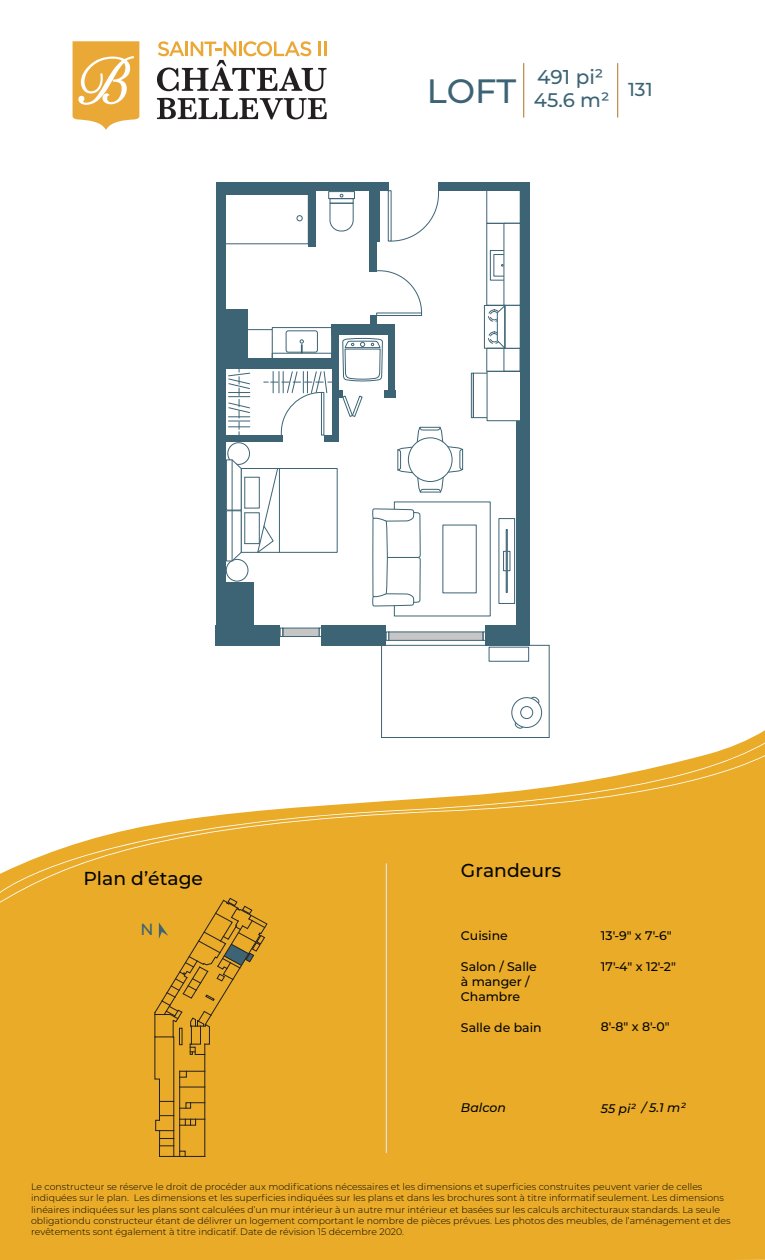
<style>
.page{position:relative;width:765px;height:1260px;background:#fff}
.page>*{position:absolute;margin:0;border:0;box-sizing:border-box;transform-origin:0 0}
.t1{font:500 33.75px "Montserrat";color:#3d6475}
.t2{font:500 20px "Montserrat";color:#3d6475}
.t3{font:500 19.62px "Montserrat";color:#3d6475}
.t4{font:500 18.75px "Montserrat";color:#040503}
.t5{font:500 18.75px "Montserrat";color:#3d6475}
.t6{font:500 16.12px "Montserrat";color:#3d6475}
.t7{font:500 12.5px/15px "Montserrat";color:#040503}
.t8{font:italic 500 12.5px "Montserrat";color:#040503}
.t9{font:300 9.38px/11.2px "Montserrat";color:#040503}
</style>
<div class="page">
<div style="left:0;top:730px;width:765px;height:530px;background:#e9ab28"></div>
<svg style="left:0;top:743px;width:765px;height:12px"></svg>
<svg style="left:0;top:755px;width:765px;height:149px;fill:#e9ab28"></svg>
<hr style="left:386px;top:863px;width:1px;height:290px;background:#dfdfde">
<hr style="left:523px;top:63px;width:1px;height:54px;background:#ba7e2b">
<hr style="left:617px;top:63px;width:1px;height:54px;background:#ba7e2b">
<svg style="left:157px;top:98px;width:170px;height:21px"></svg>
<svg style="left:73px;top:41px;width:66px;height:89px"></svg>
<svg style="left:157px;top:41px;width:170px;height:50px"></svg>
<svg style="left:386px;top:632px;width:3px;height:9px"></svg>
<div style="left:389px;top:632px;width:94px;height:9px;background:#c7c6c6;border:1px solid #3d6475"></div>
<svg style="left:483px;top:632px;width:3px;height:9px"></svg>
<svg style="left:319px;top:628px;width:3px;height:9px"></svg>
<div style="left:283px;top:628px;width:36px;height:9px;background:#c7c6c6;border:1px solid #3d6475"></div>
<svg style="left:280px;top:628px;width:3px;height:9px"></svg>
<svg style="left:329px;top:203px;width:25px;height:29px"></svg>
<div style="left:330px;top:198px;width:23px;height:6px;border:1px solid #3d6475"></div>
<div style="left:328px;top:191px;width:27px;height:8px;border:1px solid #3d6475"></div>
<div style="left:225px;top:192px;width:84px;height:52px;border:1px solid #3d6475"></div>
<svg style="left:297px;top:215px;width:6px;height:6px"></svg>
<div style="left:246px;top:329px;width:27px;height:31px;border:1px solid #3d6475"></div>
<div style="left:272px;top:327px;width:60px;height:32px;background:#fff;border:1px solid #3d6475"></div>
<div style="left:272px;top:353px;width:60px;height:7px;border:1px solid #3d6475"></div>
<div style="left:286px;top:331px;width:32px;height:21px;border:1px solid #3d6475;border-radius:2px"></div>
<svg style="left:300px;top:340px;width:4px;height:13px"></svg>
<svg style="left:228px;top:368px;width:22px;height:67px"></svg>
<div style="left:388px;top:190px;width:3px;height:51px;border:1px solid #3d6475"></div>
<svg style="left:390px;top:190px;width:49px;height:52px"></svg>
<div style="left:376px;top:313px;width:46px;height:3px;border:1px solid #3d6475"></div>
<svg style="left:376px;top:270px;width:46px;height:44px"></svg>
<svg style="left:264px;top:371px;width:68px;height:65px"></svg>
<svg style="left:342px;top:338px;width:41px;height:44px"></svg>
<div style="left:226px;top:559px;width:22px;height:22px;border:1px solid #3d6475;border-radius:50%"></div>
<div style="left:228px;top:442px;width:22px;height:23px;border:1px solid #3d6475;border-radius:50%"></div>
<hr style="left:279px;top:469px;width:1px;height:83px;background:#3d6475">
<svg style="left:257px;top:470px;width:21px;height:81px"></svg>
<div style="left:244px;top:477px;width:16px;height:31px;border:1px solid #3d6475"></div>
<div style="left:244px;top:512px;width:16px;height:32px;border:1px solid #3d6475"></div>
<div style="left:241px;top:468px;width:97px;height:85px;border:1px solid #3d6475"></div>
<hr style="left:244px;top:477px;width:1px;height:31px;background:#3d6475">
<hr style="left:244px;top:513px;width:1px;height:31px;background:#3d6475">
<svg style="left:226px;top:459px;width:16px;height:103px"></svg>
<hr style="left:232px;top:460px;width:1px;height:50px;background:#3d6475">
<svg style="left:397px;top:427px;width:66px;height:66px"></svg>
<div style="left:408px;top:438px;width:44px;height:44px;background:#fff;border-radius:50%"></div>
<div style="left:408px;top:438px;width:44px;height:44px;border:1px solid #3d6475;border-radius:50%"></div>
<div style="left:473px;top:373px;width:19px;height:45px;border:1px solid #3d6475"></div>
<div style="left:471px;top:373px;width:3px;height:45px;border:1px solid #3d6475"></div>
<div style="left:487px;top:371px;width:34px;height:50px;background:#fff"></div>
<div style="left:486px;top:223px;width:35px;height:83px;border:1px solid #3d6475"></div>
<div style="left:486px;top:348px;width:35px;height:24px;border:1px solid #3d6475"></div>
<div style="left:486px;top:190px;width:35px;height:34px;border:1px solid #3d6475"></div>
<div style="left:504px;top:348px;width:17px;height:24px;border:1px solid #3d6475"></div>
<div style="left:484px;top:305px;width:37px;height:44px;border:1px solid #3d6475"></div>
<div style="left:490px;top:333px;width:9px;height:9px;border:1px dashed #3d6475;border-radius:50%"></div>
<div style="left:488px;top:332px;width:12px;height:12px;border:1px dashed #3d6475;border-radius:50%"></div>
<div style="left:490px;top:311px;width:9px;height:9px;border:1px dashed #3d6475;border-radius:50%"></div>
<div style="left:488px;top:310px;width:12px;height:12px;border:1px dashed #3d6475;border-radius:50%"></div>
<svg style="left:497px;top:305px;width:23px;height:44px"></svg>
<hr style="left:504px;top:306px;width:2px;height:42px;background:#3d6475">
<div style="left:490px;top:250px;width:26px;height:30px;border:1px solid #3d6475"></div>
<div style="left:494px;top:254px;width:17px;height:22px;border:1px solid #3d6475"></div>
<div style="left:504px;top:223px;width:17px;height:83px;background:#fff"></div>
<div style="left:394px;top:502px;width:97px;height:114px;border:1px solid #3d6475"></div>
<svg style="left:372px;top:508px;width:49px;height:99px"></svg>
<div style="left:443px;top:525px;width:34px;height:68px;border:1px solid #3d6475"></div>
<div style="left:499px;top:518px;width:16px;height:86px;background:#fff;border:1px solid #3d6475"></div>
<div style="left:503px;top:551px;width:7px;height:20px;background:#c7d2d7;border:1px solid #3d6475"></div>
<div style="left:506px;top:529px;width:2px;height:64px;background:#fff;border:1px solid #3d6475"></div>
<div style="left:381px;top:645px;width:169px;height:93px;border:1px solid #3d6475"></div>
<div style="left:489px;top:647px;width:40px;height:15px;border:1px solid #3d6475"></div>
<svg style="left:514px;top:721px;width:9px;height:8px"></svg>
<svg style="left:530px;top:697px;width:11px;height:9px"></svg>
<div style="left:512px;top:698px;width:30px;height:30px;background:#fff;border-radius:50%"></div>
<div style="left:511px;top:697px;width:31px;height:31px;border:1px solid #3d6475;border-radius:50%"></div>
<div style="left:520px;top:706px;width:13px;height:13px;border:1px solid #3d6475;border-radius:50%"></div>
<div style="left:322px;top:625px;width:64px;height:20px;background:#3d6475"></div>
<div style="left:216px;top:625px;width:64px;height:20px;background:#3d6475"></div>
<div style="left:486px;top:625px;width:44px;height:20px;background:#3d6475"></div>
<div style="left:516px;top:421px;width:14px;height:224px;background:#3d6475"></div>
<div style="left:520px;top:182px;width:10px;height:463px;background:#3d6475"></div>
<div style="left:438px;top:182px;width:92px;height:9px;background:#3d6475"></div>
<div style="left:216px;top:182px;width:172px;height:9px;background:#3d6475"></div>
<div style="left:370px;top:190px;width:10px;height:51px;background:#3d6475"></div>
<div style="left:370px;top:190px;width:7px;height:81px;background:#3d6475"></div>
<div style="left:309px;top:190px;width:7px;height:57px;background:#3d6475"></div>
<div style="left:216px;top:182px;width:9px;height:463px;background:#3d6475"></div>
<div style="left:225px;top:582px;width:29px;height:50px;background:#3d6475"></div>
<div style="left:224px;top:189px;width:88px;height:5px;background:#3d6475"></div>
<div style="left:224px;top:310px;width:24px;height:58px;background:#3d6475"></div>
<div style="left:224px;top:358px;width:114px;height:10px;background:#3d6475"></div>
<div style="left:225px;top:435px;width:57px;height:7px;background:#3d6475"></div>
<div style="left:324px;top:435px;width:15px;height:7px;background:#3d6475"></div>
<div style="left:332px;top:325px;width:7px;height:117px;background:#3d6475"></div>
<svg style="left:339px;top:390px;width:24px;height:27px"></svg>
<div style="left:384px;top:390px;width:11px;height:7px;background:#3d6475"></div>
<div style="left:388px;top:325px;width:7px;height:72px;background:#3d6475"></div>
<div style="left:332px;top:325px;width:61px;height:10px;background:#3d6475"></div>
<div style="left:370px;top:316px;width:7px;height:10px;background:#3d6475"></div>
<svg style="left:154px;top:898px;width:114px;height:259px;background:#d9a028"></svg>
<h2 class="t2" style="left:537px;top:63px;width:68px">491 pi²</h2>
<h3 class="t3" style="left:534px;top:87px;width:77px">45.6 m²</h3>
<h1 class="t1" style="left:427px;top:68px;width:91px">LOFT</h1>
<h3 class="t5" style="left:628px;top:77px;width:26px">131</h3>
<h3 class="t4" style="left:83px;top:865px;width:121px">Plan d’étage</h3>
<h3 class="t6" style="left:140px;top:919px;width:15px">N</h3>
<h3 class="t4" style="left:461px;top:857px;width:102px">Grandeurs</h3>
<h3 class="t7" style="left:461px;top:927px;width:48px">Cuisine</h3>
<h3 class="t7" style="left:461px;top:958px;width:77px">Salon / Salle à manger /<br>Chambre</h3>
<h3 class="t7" style="left:461px;top:1019px;width:82px">Salle de bain</h3>
<h3 class="t8" style="left:461px;top:1099px;width:46px">Balcon</h3>
<h3 class="t7" style="left:601px;top:927px;width:72px">13'-9" x 7'-6"</h3>
<h3 class="t7" style="left:601px;top:958px;width:77px">17'-4" x 12'-2"</h3>
<h3 class="t7" style="left:601px;top:1018px;width:70px">8'-8" x 8'-0"</h3>
<h3 class="t8" style="left:601px;top:1099px;width:86px">55 pi² / 5.1 m²</h3>
<p class="t9" style="left:31px;top:1181px;width:701px">Le constructeur se réserve le droit de procéder aux modifications nécessaires et les dimensions et superficies construites peuvent varier de celles indiquées sur le plan. Les dimensions et les superficies indiquées sur les plans et dans les brochures sont à titre informatif seulement. Les dimensions linéaires indiquées sur les plans sont calculées d’un mur intérieur à un autre mur intérieur et basées sur les calculs architecturaux standards. La seule obligationdu constructeur étant de délivrer un logement comportant le nombre de pièces prévues. Les photos des meubles, de l’aménagement et des revêtements sont également à titre indicatif. Date de révision 15 décembre 2020.</p>
</div>
